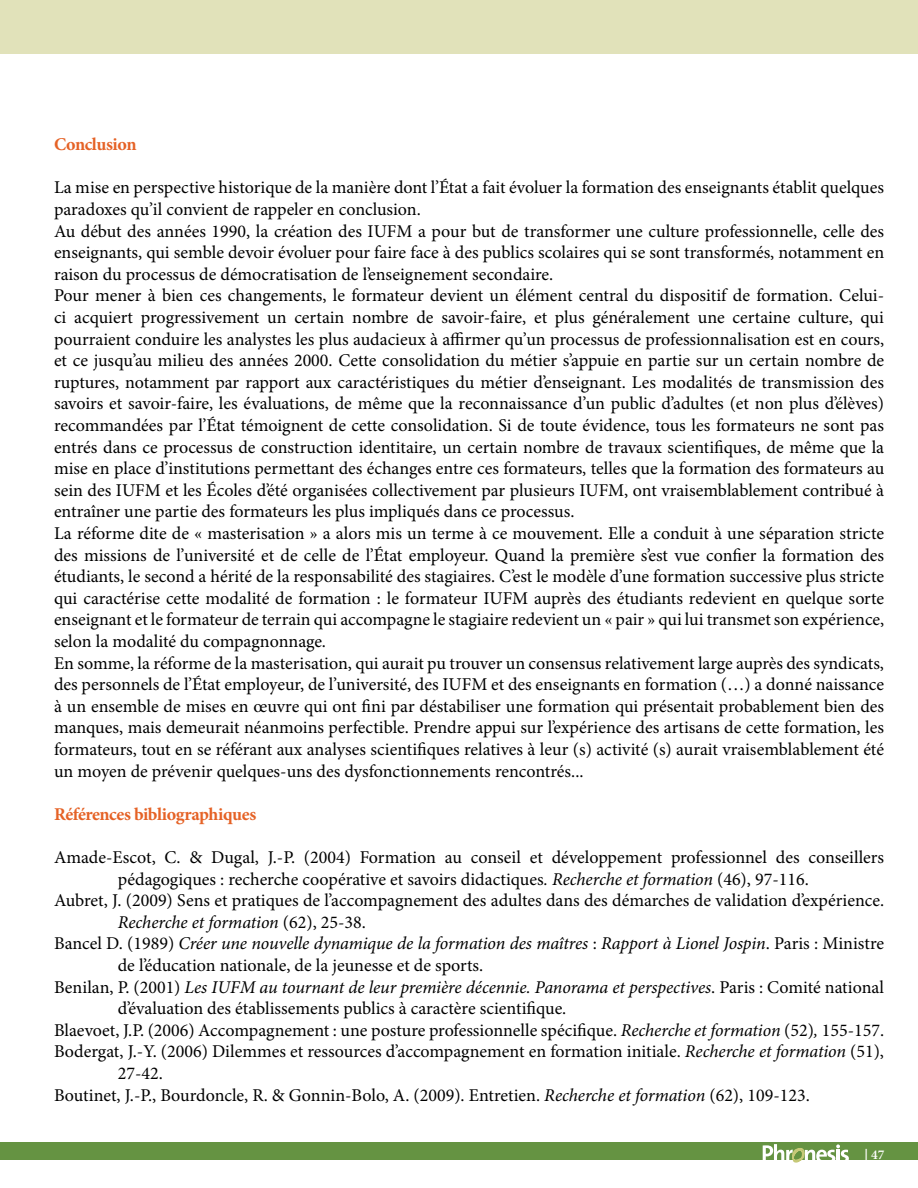
<style>
.page{position:relative;width:918px;height:1188px;background:#fff}
.page>*{position:absolute;margin:0;border:0;box-sizing:border-box;transform-origin:0 0}
.t1{font:18px/21.6px "Minion Pro";color:#000}
.t2{font:italic 18px "Minion Pro";letter-spacing:-.01em;color:#000}
.t3{font:700 18px "Minion Pro";letter-spacing:-.02em;color:#e56226}
.t4{font:600 13.5px "Minion Pro";color:#fff}
.s1{font-style:italic}
.s2{font-style:normal}
.s3{font-weight:700}
</style>
<div class="page">
<div style="left:0;top:1143px;width:918px;height:17px;background:#659342"></div>
<svg style="left:763px;top:1144px;width:86px;height:19px"></svg>
<div style="left:0;top:0;width:918px;height:54px;background:#e1e2ba"></div>
<p class="t3" style="left:54px;top:132px;width:84px">Conclusion</p>
<p class="t1" style="left:54px;top:177px;width:832px">La mise en perspective historique de la manière dont l’État a fait évoluer la formation des enseignants établit quelques paradoxes qu’il convient de rappeler en conclusion.<br>Au début des années 1990, la création des IUFM a pour but de transformer une culture professionnelle, celle des enseignants, qui semble devoir évoluer pour faire face à des publics scolaires qui se sont transformés, notamment en raison du processus de démocratisation de l’enseignement secondaire.<br>Pour mener à bien ces changements, le formateur devient un élément central du dispositif de formation. Celui&shy;ci acquiert progressivement un certain nombre de savoir-faire, et plus généralement une certaine culture, qui pourraient conduire les analystes les plus audacieux à affirmer qu’un processus de professionnalisation est en cours, et ce jusqu’au milieu des années 2000. Cette consolidation du métier s’appuie en partie sur un certain nombre de ruptures, notamment par rapport aux caractéristiques du métier d’enseignant. Les modalités de transmission des savoirs et savoir-faire, les évaluations, de même que la reconnaissance d’un public d’adultes (et non plus d’élèves) recommandées par l’État témoignent de cette consolidation. Si de toute évidence, tous les formateurs ne sont pas entrés dans ce processus de construction identitaire, un certain nombre de travaux scientifiques, de même que la mise en place d’institutions permettant des échanges entre ces formateurs, telles que la formation des formateurs au sein des IUFM et les Écoles d’été organisées collectivement par plusieurs IUFM, ont vraisemblablement contribué à entraîner une partie des formateurs les plus impliqués dans ce processus.<br>La réforme dite de « masterisation » a alors mis un terme à ce mouvement. Elle a conduit à une séparation stricte des missions de l’université et de celle de l’État employeur. Quand la première s’est vue confier la formation des étudiants, le second a hérité de la responsabilité des stagiaires. C’est le modèle d’une formation successive plus stricte qui caractérise cette modalité de formation : le formateur IUFM auprès des étudiants redevient en quelque sorte enseignant et le formateur de terrain qui accompagne le stagiaire redevient un « pair » qui lui transmet son expérience, selon la modalité du compagnonnage.<br>En somme, la réforme de la masterisation, qui aurait pu trouver un consensus relativement large auprès des syndicats, des personnels de l’État employeur, de l’université, des IUFM et des enseignants en formation (…) a donné naissance à un ensemble de mises en œuvre qui ont fini par déstabiliser une formation qui présentait probablement bien des manques, mais demeurait néanmoins perfectible. Prendre appui sur l’expérience des artisans de cette formation, les formateurs, tout en se référant aux analyses scientifiques relatives à leur (s) activité (s) aurait vraisemblablement été un moyen de prévenir quelques-uns des dysfonctionnements rencontrés...</p>
<p class="t3" style="left:54px;top:801px;width:204px">Références bibliographiques</p>
<p class="t1" style="left:54px;top:847px;width:832px">Amade-Escot, C. &amp; Dugal, J.-P. (2004) Formation au conseil et développement professionnel des conseillers</p>
<p class="t1" style="left:118px;top:868px;width:692px">pédagogiques : recherche coopérative et savoirs didactiques<span class="s1">. Recherche et formation</span> (46), 97-116.</p>
<p class="t1" style="left:54px;top:890px;width:832px">Aubret, J. (2009) Sens et pratiques de l’accompagnement des adultes dans des démarches de validation d’expérience.</p>
<p class="t2" style="left:118px;top:910px;width:250px">Recherche et formation <span class="s2">(62), 25-38.</span></p>
<p class="t2" style="left:54px;top:931px;width:832px"><span class="s2">Bancel D. (1989)</span> Créer une nouvelle dynamique de la formation des maîtres <span class="s2">:</span> Rapport à Lionel Jospin<span class="s2">. Paris : Ministre</span></p>
<p class="t1" style="left:118px;top:955px;width:367px">de l’éducation nationale, de la jeunesse et de sports.</p>
<p class="t2" style="left:54px;top:975px;width:832px"><span class="s2">Benilan, P. (2001)</span> Les IUFM au tournant de leur première décennie. Panorama et perspectives<span class="s2">. Paris : Comité national</span></p>
<p class="t1" style="left:118px;top:998px;width:450px">d’évaluation des établissements publics à caractère scientifique.</p>
<p class="t1" style="left:54px;top:1019px;width:832px">Blaevoet, J.P. (2006) Accompagnement : une posture professionnelle spécifique. <span class="s1">Recherche et formation</span> (52)<span class="s1">,</span> 155-157.</p>
<p class="t1" style="left:54px;top:1041px;width:832px">Bodergat, J.-Y. (2006) Dilemmes et ressources d’accompagnement en formation initiale. <span class="s1">Recherche et formation</span> (51),</p>
<p class="t1" style="left:118px;top:1063px;width:47px">27-42.</p>
<p class="t1" style="left:54px;top:1084px;width:757px">Boutinet, J.-P., Bourdoncle, R. &amp; Gonnin-Bolo, A. (2009). Entretien. <span class="s1">Recherche et formation</span> (62), 109-123.</p>
<p class="t4" style="left:865px;top:1145px;width:21px"><span class="s3">|</span> 47</p>
</div>
